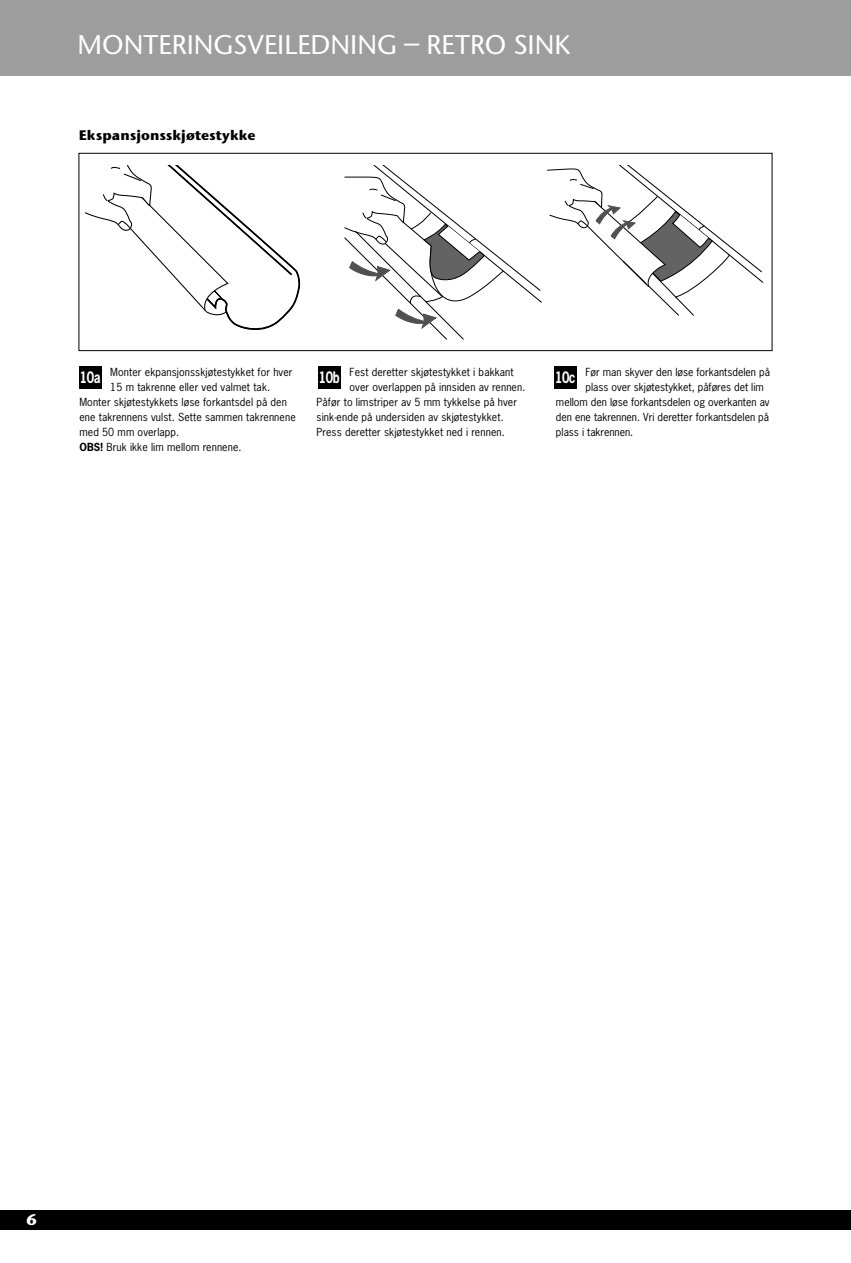
<style>
.page{position:relative;width:851px;height:1263px;background:#fff}
.page>*{position:absolute;margin:0;border:0;box-sizing:border-box;transform-origin:0 0}
.t1{font:500 27px "Stone Sans ITC Std";color:#fff}
.t2{font:700 15.75px "Stone Sans ITC Std";color:#fff}
.t3{font:700 14.85px "News Gothic Std";letter-spacing:-.04em;color:#fff;scale:.8 1}
.t4{font:700 13.8px "Stone Sans ITC Std";letter-spacing:.01em;color:#000}
.t5{font:10.5px "News Gothic Std";letter-spacing:.01em;color:#000}
.s1{font-weight:700}
</style>
<div class="page">
<div style="left:79px;top:153px;width:693px;height:198px;border:1px solid #000"></div>
<div style="left:0;top:0;width:850px;height:75px;background:#9d9d9d"></div>
<svg style="left:344px;top:166px;width:420px;height:174px"></svg>
<svg style="left:85px;top:166px;width:216px;height:164px"></svg>
<div style="left:79px;top:366px;width:23px;height:23px;background:#000"></div>
<div style="left:318px;top:366px;width:23px;height:23px;background:#000"></div>
<div style="left:554px;top:366px;width:23px;height:23px;background:#000"></div>
<hr style="left:850px;top:0;width:1px;height:75px;background:#000">
<div style="left:0;top:1210px;width:850px;height:19px;background:#000"></div>
<h1 class="t1" style="left:78px;top:28px;width:494px">MONTERINGSVEILEDNING – RETRO SINK</h1>
<h3 class="t4" style="left:79px;top:126px;width:178px">Ekspansjonsskjøtestykke</h3>
<p class="t5" style="left:110px;top:365px;width:184px">Monter ekpansjonsskjøtestykket for hver</p>
<p class="t5" style="left:110px;top:380px;width:161px">15 m takrenne eller ved valmet tak.</p>
<p class="t5" style="left:79px;top:395px;width:209px">Monter skjøtestykkets løse forkantsdel på den</p>
<p class="t5" style="left:79px;top:410px;width:218px">ene takrennens vulst. Sette sammen takrennene</p>
<p class="t5" style="left:79px;top:425px;width:101px">med 50 mm overlapp.</p>
<p class="t5" style="left:79px;top:440px;width:164px"><span class="s1">OBS!</span> Bruk ikke lim mellom rennene.</p>
<p class="t5" style="left:585px;top:365px;width:186px">Før man skyver den løse forkantsdelen på</p>
<p class="t5" style="left:585px;top:380px;width:180px">plass over skjøtestykket, påføres det lim</p>
<p class="t5" style="left:556px;top:395px;width:215px">mellom den løse forkantsdelen og overkanten av</p>
<p class="t5" style="left:556px;top:410px;width:214px">den ene takrennen. Vri deretter forkantsdelen på</p>
<p class="t5" style="left:556px;top:425px;width:79px">plass i takrennen.</p>
<p class="t5" style="left:349px;top:365px;width:166px">Fest deretter skjøtestykket i bakkant</p>
<p class="t5" style="left:349px;top:380px;width:177px">over overlappen på innsiden av rennen.</p>
<p class="t5" style="left:316px;top:395px;width:202px">Påfør to limstriper av 5 mm tykkelse på hver</p>
<p class="t5" style="left:316px;top:410px;width:188px">sink-ende på undersiden av skjøtestykket.</p>
<p class="t5" style="left:316px;top:425px;width:190px">Press deretter skjøtestykket ned i rennen.</p>
<h3 class="t3" style="left:80px;top:368px;width:27px">10a</h3>
<h3 class="t3" style="left:319px;top:368px;width:28px">10b</h3>
<h3 class="t3" style="left:555px;top:368px;width:27px">10c</h3>
<h2 class="t2" style="left:27px;top:1209px;width:12px">6</h2>
</div>
